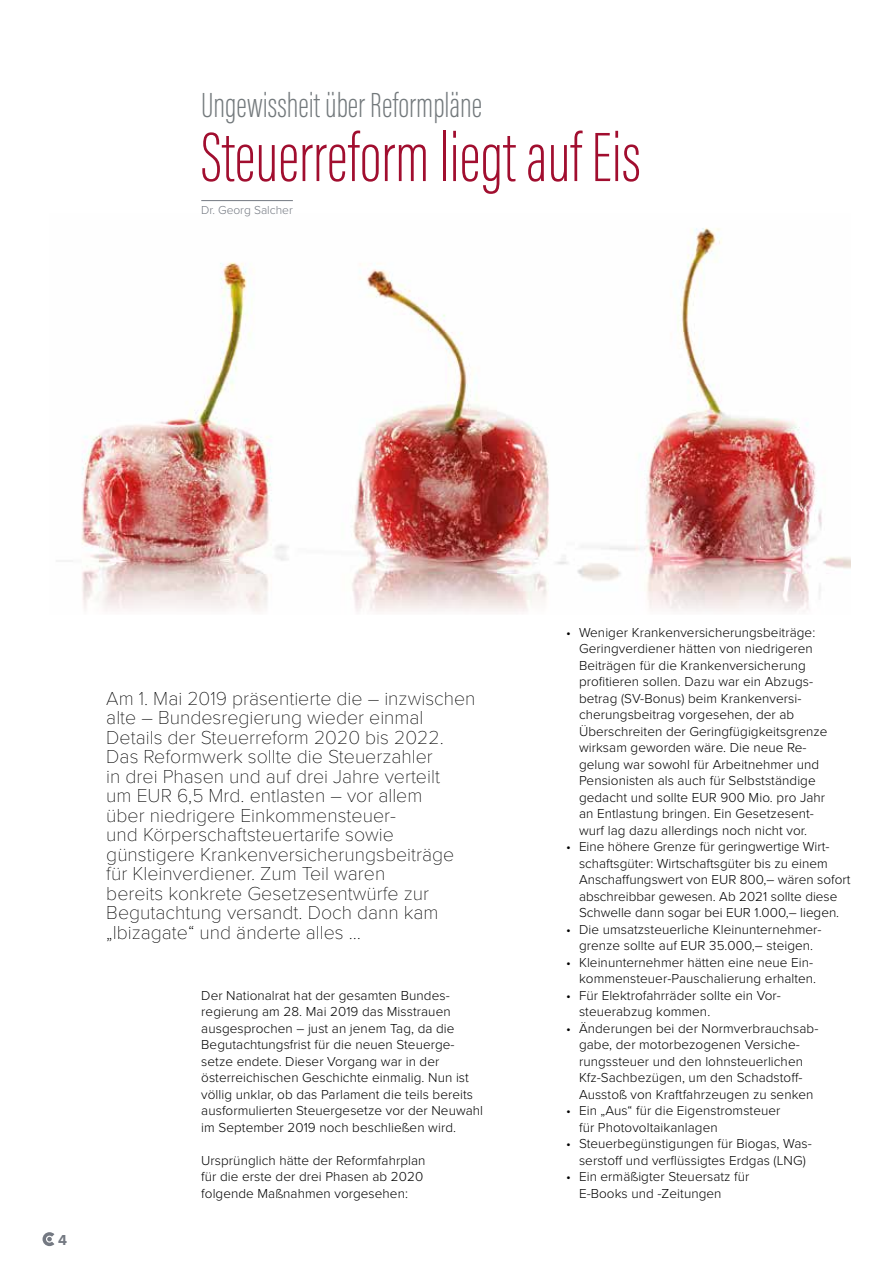
<style>
.page{position:relative;width:893px;height:1263px;background:#fff}
.page>*{position:absolute;margin:0;border:0;box-sizing:border-box;transform-origin:0 0}
.t1{font:200 72px "Acumin Pro Extra Cond";color:#a10e2f}
.t2{font:200 36px "Acumin Pro Extra Cond";color:#73797c}
.t3{font:100 19.5px/19.5px "Proxima Nova T";color:#000}
.t4{font:700 15px "Proxima Nova";color:#747982}
.t5{font:300 13.5px/16.5px "Proxima Nova";letter-spacing:.005em;color:#000}
.t6{font:300 12px "Proxima Nova";color:#747982}
</style>
<div class="page">
<svg style="left:43px;top:1232px;width:11px;height:14px"></svg>
<img style="left:56px;top:228px;width:794px;height:384px">
<hr style="left:201px;top:200px;width:92px;height:1px;background:#747982">
<h2 class="t2" style="left:201px;top:83px;width:282px">Ungewissheit über Reformpläne</h2>
<h1 class="t1" style="left:201px;top:114px;width:441px">Steuerreform liegt auf Eis</h1>
<p class="t6" style="left:201px;top:203px;width:93px">Dr. Georg Salcher</p>
<p class="t4" style="left:58px;top:1231px;width:10px">4</p>
<p class="t3" style="left:106px;top:689px;width:371px">Am 1. Mai 2019 präsentierte die – inzwischen alte – Bundesregierung wieder einmal Details der Steuerreform 2020 bis 2022.<br>Das Reformwerk sollte die Steuerzahler<br>in drei Phasen und auf drei Jahre verteilt<br>um EUR 6,5 Mrd. entlasten – vor allem<br>über niedrigere Einkommensteuer-<br>und Körperschaftsteuertarife sowie günstigere Krankenversicherungsbeiträge für Kleinverdiener. Zum Teil waren<br>bereits konkrete Gesetzesentwürfe zur Begutachtung versandt. Doch dann kam „Ibizagate“ und änderte alles …</p>
<p class="t5" style="left:201px;top:987px;width:283px">Der Nationalrat hat der gesamten Bundes&shy;regierung am 28. Mai 2019 das Misstrauen ausgesprochen – just an jenem Tag, da die Begutachtungsfrist für die neuen Steuerge&shy;setze endete. Dieser Vorgang war in der österreichischen Geschichte einmalig. Nun ist völlig unklar, ob das Parlament die teils bereits ausformulierten Steuergesetze vor der Neuwahl im September 2019 noch beschließen wird.</p>
<p class="t5" style="left:201px;top:1152px;width:226px">Ursprünglich hätte der Reformfahrplan für die erste der drei Phasen ab 2020 folgende Maßnahmen vorgesehen:</p>
<p class="t5" style="left:579px;top:624px;width:250px;text-indent:-13px">• Weniger Krankenversicherungsbeiträge:<br>Geringverdiener hätten von niedrigeren Beiträgen für die Krankenversicherung profitieren sollen. Dazu war ein Abzugs&shy;betrag (SV-Bonus) beim Krankenversi&shy;cherungsbeitrag vorgesehen, der ab Überschreiten der Geringfügigkeitsgrenze wirksam geworden wäre. Die neue Re&shy;gelung war sowohl für Arbeitnehmer und Pensionisten als auch für Selbstständige gedacht und sollte EUR 900 Mio. pro Jahr an Entlastung bringen. Ein Gesetzesent&shy;wurf lag dazu allerdings noch nicht vor.</p>
<p class="t5" style="left:579px;top:839px;width:273px;text-indent:-13px">• Eine höhere Grenze für geringwertige Wirt&shy;schaftsgüter: Wirtschaftsgüter bis zu einem Anschaffungswert von EUR 800,– wären sofort abschreibbar gewesen. Ab 2021 sollte diese Schwelle dann sogar bei EUR 1.000,– liegen.</p>
<p class="t5" style="left:566px;top:921px;width:257px;text-align:center">• Die umsatzsteuerliche Kleinunternehmer&shy;grenze sollte auf EUR 35.000,– steigen.</p>
<p class="t5" style="left:566px;top:954px;width:251px;text-align:right">• Kleinunternehmer hätten eine neue Ein&shy;kommensteuer-Pauschalierung erhalten.</p>
<p class="t5" style="left:579px;top:987px;width:203px;text-indent:-13px">• Für Elektrofahrräder sollte ein Vor&shy;steuerabzug kommen.</p>
<p class="t5" style="left:566px;top:1020px;width:254px;text-align:center">• Änderungen bei der Normverbrauchsab&shy;gabe, der motorbezogenen Versiche&shy;rungssteuer und den lohnsteuerlichen Kfz-Sachbezügen, um den Schadstoff-Ausstoß von Kraftfahrzeugen zu senken</p>
<p class="t5" style="left:579px;top:1103px;width:203px;text-indent:-13px">• Ein „Aus“ für die Eigenstromsteuer für Photovoltaikanlagen</p>
<p class="t5" style="left:566px;top:1136px;width:247px;text-align:center">• Steuerbegünstigungen für Biogas, Was&shy;serstoff und verflüssigtes Erdgas (LNG)</p>
<p class="t5" style="left:579px;top:1169px;width:172px;text-indent:-13px">• Ein ermäßigter Steuersatz für<br>E-Books und -Zeitungen</p>
</div>
